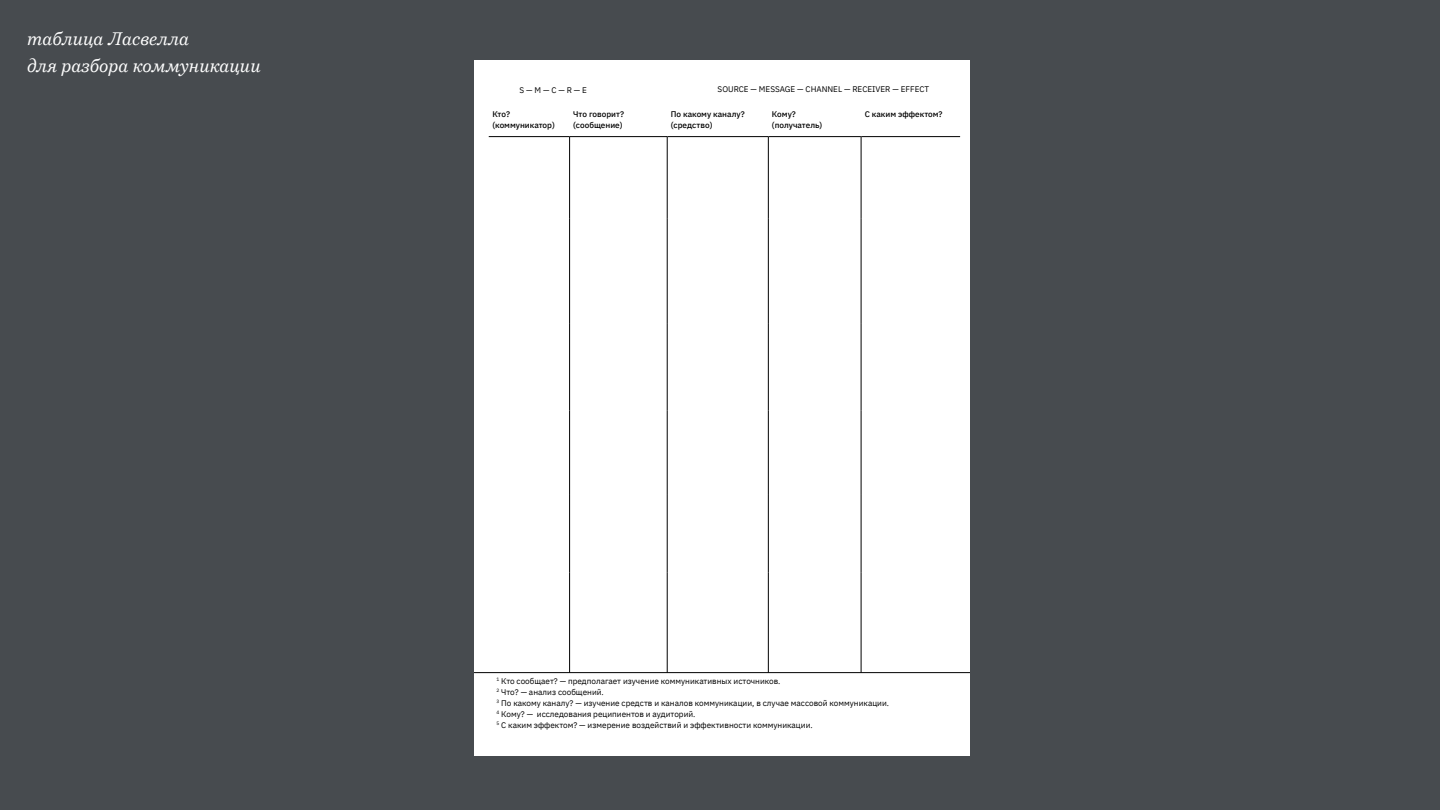
<style>
.page{position:relative;width:1440px;height:810px;background:#474b4f}
.page>*{position:absolute;margin:0;border:0;box-sizing:border-box;transform-origin:0 0}
.t1{font:italic 18px/27px "Bressay";color:#fff}
.t2{font:8.18px/10.9px "IBM Plex Sans";color:#000}
.t3{font:500 8.18px/11px "IBM Plex Sans";color:#000}
</style>
<div class="page">
<div style="left:474px;top:61px;width:495px;height:695px;background:#fff"></div>
<hr style="left:861px;top:219px;width:1px;height:104px;background:#000">
<hr style="left:768px;top:219px;width:1px;height:104px;background:#000">
<hr style="left:667px;top:219px;width:1px;height:104px;background:#000">
<hr style="left:569px;top:219px;width:1px;height:104px;background:#000">
<hr style="left:861px;top:136px;width:1px;height:83px;background:#000">
<hr style="left:768px;top:136px;width:1px;height:83px;background:#000">
<hr style="left:667px;top:136px;width:1px;height:83px;background:#000">
<hr style="left:569px;top:136px;width:1px;height:83px;background:#000">
<hr style="left:861px;top:323px;width:1px;height:88px;background:#000">
<hr style="left:768px;top:323px;width:1px;height:88px;background:#000">
<hr style="left:667px;top:323px;width:1px;height:88px;background:#000">
<hr style="left:569px;top:323px;width:1px;height:88px;background:#000">
<hr style="left:861px;top:411px;width:1px;height:83px;background:#000">
<hr style="left:768px;top:411px;width:1px;height:83px;background:#000">
<hr style="left:667px;top:411px;width:1px;height:83px;background:#000">
<hr style="left:569px;top:411px;width:1px;height:83px;background:#000">
<hr style="left:861px;top:494px;width:1px;height:79px;background:#000">
<hr style="left:768px;top:494px;width:1px;height:79px;background:#000">
<hr style="left:667px;top:494px;width:1px;height:79px;background:#000">
<hr style="left:569px;top:494px;width:1px;height:79px;background:#000">
<hr style="left:861px;top:573px;width:1px;height:100px;background:#000">
<hr style="left:768px;top:573px;width:1px;height:100px;background:#000">
<hr style="left:667px;top:573px;width:1px;height:100px;background:#000">
<hr style="left:569px;top:573px;width:1px;height:100px;background:#000">
<hr style="left:861px;top:136px;width:99px;height:1px;background:#000">
<hr style="left:769px;top:136px;width:92px;height:1px;background:#000">
<hr style="left:667px;top:136px;width:101px;height:1px;background:#000">
<hr style="left:570px;top:136px;width:97px;height:1px;background:#000">
<hr style="left:489px;top:136px;width:80px;height:1px;background:#000">
<hr style="left:474px;top:672px;width:495px;height:1px;background:#000">
<h1 class="t1" style="left:27px;top:25px;width:235px">таблица Ласвелла<br>для разбора коммуникации</h1>
<p class="t2" style="left:519px;top:84px;width:69px">S — M — C — R — E</p>
<p class="t2" style="left:718px;top:83px;width:213px">SOURCE — MESSAGE — CHANNEL — RECEIVER — EFFECT</p>
<p class="t3" style="left:492px;top:108px;width:64px">Кто? (коммуникатор)</p>
<p class="t3" style="left:573px;top:108px;width:52px">Что говорит? (сообщение)</p>
<p class="t3" style="left:671px;top:108px;width:75px">По какому каналу? (средство)</p>
<p class="t3" style="left:772px;top:108px;width:25px">Кому?</p>
<p class="t3" style="left:865px;top:108px;width:79px">С каким эффектом?</p>
<p class="t3" style="left:772px;top:119px;width:52px">(получатель)</p>
<p class="t2" style="left:496px;top:675px;width:394px"><sup>1</sup> Кто сообщает? — предполагает изучение коммуникативных источников.<br><sup>2</sup> Что? — анализ сообщений.<br><sup>3</sup> По какому каналу? — изучение средств и каналов коммуникации, в случае массовой коммуникации.<br><sup>4</sup> Кому? — исследования реципиентов и аудиторий.<br><sup>5</sup> С каким эффектом? — измерение воздействий и эффективности коммуникации.</p>
</div>
